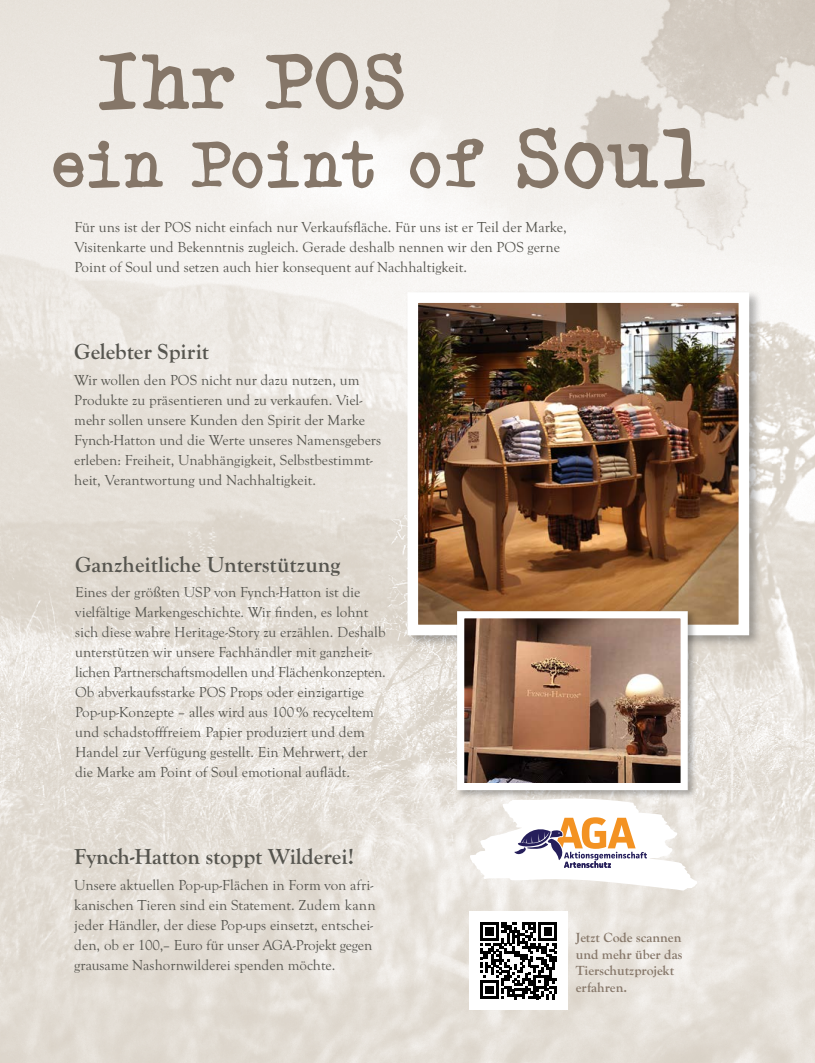
<style>
.page{position:relative;width:815px;height:1063px;background:#fff}
.page>*{position:absolute;margin:0;border:0;box-sizing:border-box;transform-origin:0 0}
.t1{font:79.75px "Powderfinger Type";color:#857668}
.t2{font:66px "Powderfinger Type";letter-spacing:-.05em;color:#857668}
.t3{font:700 22.5px "Goudy Old Sty";color:#56554f}
.t4{font:15px/20px "Goudy Old Sty";color:#56554f}
.t5{font:700 13.75px/16.5px "Goudy Old Sty";color:#857668}
.s1{font-size:85.25px}
</style>
<div class="page">
<img style="left:0;top:0;width:815px;height:1063px">
<div style="left:405px;top:290px;width:357px;height:358px;background:#000;opacity:.3"></div>
<img style="left:419px;top:304px;width:318px;height:319px">
<div style="left:407px;top:292px;width:342px;height:343px;border:11px solid #fff"></div>
<div style="left:455px;top:609px;width:242px;height:190px;background:#000;opacity:.3"></div>
<img style="left:465px;top:619px;width:215px;height:163px">
<div style="left:457px;top:611px;width:231px;height:179px;border:7px solid #fff"></div>
<img style="left:524px;top:0;width:291px;height:272px">
<div style="left:469px;top:912px;width:99px;height:98px;background:#fff"></div>
<svg style="left:480px;top:922px;width:77px;height:77px"></svg>
<svg style="left:470px;top:798px;width:227px;height:93px"></svg>
<h1 class="t1" style="left:94px;top:31px;width:317px">Ihr POS</h1>
<h2 class="t2" style="left:49px;top:123px;width:662px">ein Point of <span class="s1">Soul</span></h2>
<p class="t4" style="left:74px;top:217px;width:494px">Für uns ist der POS nicht einfach nur Verkaufsfläche. Für uns ist er Teil der Marke,<br>Visitenkarte und Bekenntnis zugleich. Gerade deshalb nennen wir den POS gerne<br>Point of Soul und setzen auch hier konsequent auf Nachhaltigkeit.</p>
<h3 class="t3" style="left:74px;top:339px;width:136px">Gelebter Spirit</h3>
<p class="t4" style="left:74px;top:370px;width:309px">Wir wollen den POS nicht nur dazu nutzen, um Produkte zu präsentieren und zu verkaufen. Viel&shy;mehr sollen unsere Kunden den Spirit der Marke Fynch-Hatton und die Werte unseres Namensgebers erleben: Freiheit, Unabhängigkeit, Selbstbestimmt&shy;heit, Verantwortung und Nachhaltigkeit.</p>
<h3 class="t3" style="left:75px;top:552px;width:267px">Ganzheitliche Unterstützung</h3>
<p class="t4" style="left:75px;top:583px;width:312px">Eines der größten USP von Fynch-Hatton ist die vielfältige Markengeschichte. Wir finden, es lohnt sich diese wahre Heritage-Story zu erzählen. Deshalb unterstützen wir unsere Fachhändler mit ganzheit&shy;lichen Partnerschaftsmodellen und Flächenkonzepten.<br>Ob abverkaufsstarke POS Props oder einzigartige Pop-up-Konzepte – alles wird aus 100% recyceltem und schadstofffreiem Papier produziert und dem Handel zur Verfügung gestellt. Ein Mehrwert, der die Marke am Point of Soul emotional auflädt.</p>
<h3 class="t3" style="left:74px;top:844px;width:281px">Fynch-Hatton stoppt Wilderei!</h3>
<p class="t4" style="left:74px;top:875px;width:303px">Unsere aktuellen Pop-up-Flächen in Form von afri&shy;kanischen Tieren sind ein Statement. Zudem kann jeder Händler, der diese Pop-ups einsetzt, entschei&shy;den, ob er 100,– Euro für unser AGA-Projekt gegen grausame Nashornwilderei spenden möchte.</p>
<p class="t5" style="left:576px;top:930px;width:108px">Jetzt Code scannen und mehr über das<br>Tierschutzprojekt erfahren.</p>
</div>
